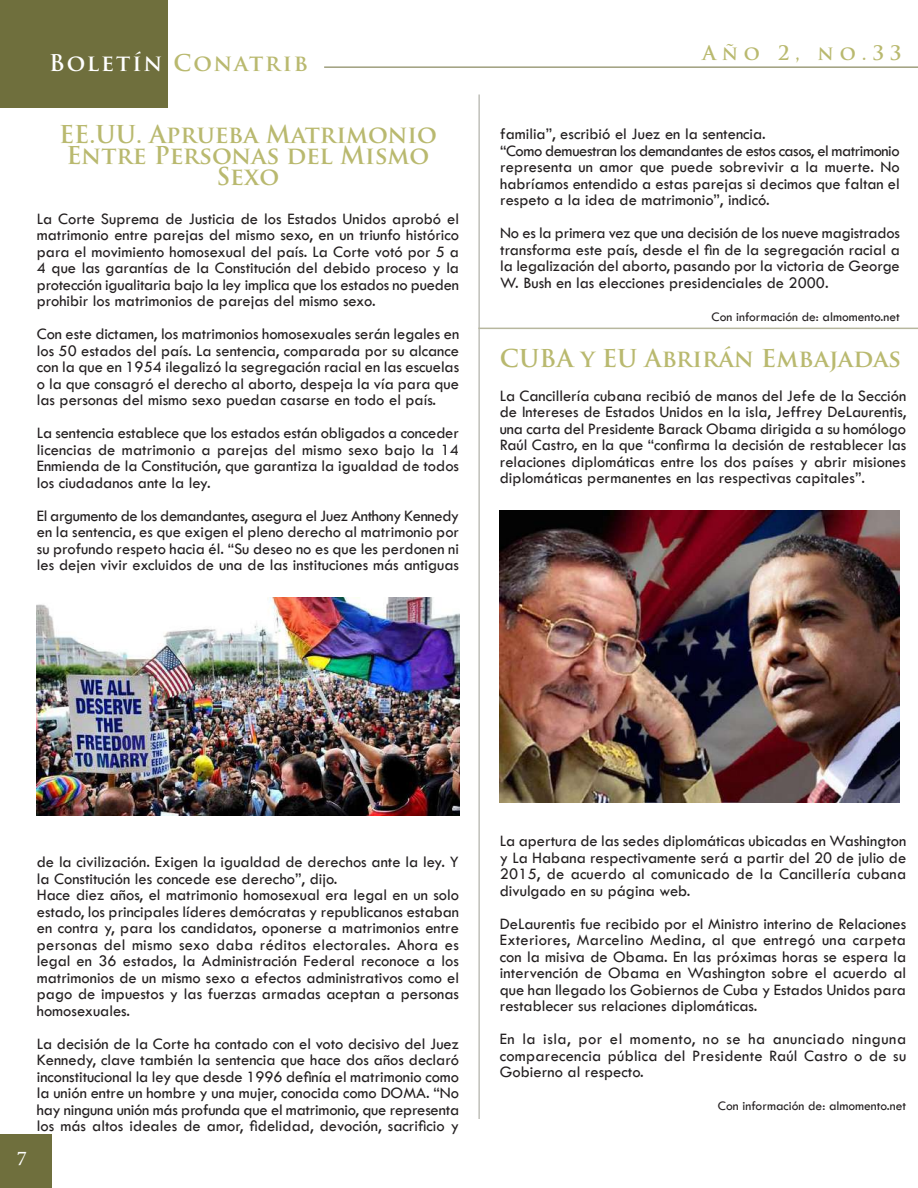
<style>
.page{position:relative;width:918px;height:1188px;background:#fff}
.page>*{position:absolute;margin:0;border:0;box-sizing:border-box;transform-origin:0 0}
.t1{font:700 24px/21px "Trajan Pro";color:#b9b96f;text-align:center}
.t2{font:700 22.5px "Trajan Pro";letter-spacing:.09em;color:#b9b96f}
.t3{font:21px "Minion Pro";color:#fff}
.t4{font:700 19.5px "Trajan Pro";letter-spacing:.295em;color:#b9b96f}
.t5{font:500 16.5px/16.5px "Tw Cen";color:#231f20;text-align:justify}
.t6{font:500 13.5px "Tw Cen";color:#231f20}
.s1{color:#fff}
</style>
<div class="page">
<div style="left:0;top:1135px;width:52px;height:53px;background:#6f6f3d"></div>
<div style="left:0;top:0;width:168px;height:108px;background:#6f6f3d"></div>
<hr style="left:324px;top:67px;width:594px;height:1px;background:#6f6f3d">
<hr style="left:478px;top:94px;width:2px;height:1025px;background:#c0c0ba">
<img style="left:37px;top:598px;width:422px;height:217px">
<img style="left:500px;top:511px;width:400px;height:291px">
<hr style="left:478px;top:328px;width:440px;height:1px;background:#b7b79e">
<h2 class="t2" style="left:49px;top:49px;width:261px"><span class="s1">Boletín</span> Conatrib</h2>
<h1 class="t1" style="left:59px;top:125px;width:379px">EE.UU. Aprueba Matrimonio<br>Entre Personas del Mismo<br>Sexo</h1>
<p class="t5" style="left:37px;top:210px;width:424px">La Corte Suprema de Justicia de los Estados Unidos aprobó el matrimonio entre parejas del mismo sexo, en un triunfo histórico para el movimiento homosexual del país. La Corte votó por 5 a 4 que las garantías de la Constitución del debido proceso y la protección igualitaria bajo la ley implica que los estados no pueden prohibir los matrimonios de parejas del mismo sexo.</p>
<p class="t5" style="left:37px;top:326px;width:424px">Con este dictamen, los matrimonios homosexuales serán legales en los 50 estados del país. La sentencia, comparada por su alcance con la que en 1954 ilegalizó la segregación racial en las escuelas o la que consagró el derecho al aborto, despeja la vía para que las personas del mismo sexo puedan casarse en todo el país.</p>
<p class="t5" style="left:37px;top:425px;width:424px">La sentencia establece que los estados están obligados a conceder licencias de matrimonio a parejas del mismo sexo bajo la 14<br>Enmienda de la Constitución, que garantiza la igualdad de todos los ciudadanos ante la ley.</p>
<p class="t5" style="left:37px;top:507px;width:424px">El argumento de los demandantes, asegura el Juez Anthony Kennedy en la sentencia, es que exigen el pleno derecho al matrimonio por su profundo respeto hacia él. “Su deseo no es que les perdonen ni les dejen vivir excluidos de una de las instituciones más antiguas</p>
<p class="t4" style="left:702px;top:40px;width:201px">Año 2, no.33</p>
<p class="t5" style="left:500px;top:126px;width:401px;text-align:left">familia”, escribió el Juez en la sentencia.<br>“Como demuestran los demandantes de estos casos, el matrimonio representa un amor que puede sobrevivir a la muerte. No habríamos entendido a estas parejas si decimos que faltan el respeto a la idea de matrimonio”, indicó.</p>
<p class="t5" style="left:500px;top:225px;width:401px">No es la primera vez que una decisión de los nueve magistrados transforma este país, desde el fin de la segregación racial a la legalización del aborto, pasando por la victoria de George W. Bush en las elecciones presidenciales de 2000.</p>
<p class="t6" style="left:712px;top:309px;width:190px">Con información de: almomento.net</p>
<h1 class="t1" style="left:500px;top:348px;width:403px">CUBA y EU Abrirán Embajadas</h1>
<p class="t5" style="left:500px;top:387px;width:408px">La Cancillería cubana recibió de manos del Jefe de la Sección de Intereses de Estados Unidos en la isla, Jeffrey DeLaurentis, una carta del Presidente Barack Obama dirigida a su homólogo Raúl Castro, en la que “confirma la decisión de restablecer las relaciones diplomáticas entre los dos países y abrir misiones diplomáticas permanentes en las respectivas capitales”.</p>
<p class="t3" style="left:17px;top:1144px;width:12px">7</p>
<p class="t5" style="left:37px;top:854px;width:424px;text-align:left">de la civilización. Exigen la igualdad de derechos ante la ley. Y la Constitución les concede ese derecho”, dijo.<br>Hace diez años, el matrimonio homosexual era legal en un solo estado, los principales líderes demócratas y republicanos estaban en contra y, para los candidatos, oponerse a matrimonios entre personas del mismo sexo daba réditos electorales. Ahora es legal en 36 estados, la Administración Federal reconoce a los matrimonios de un mismo sexo a efectos administrativos como el pago de impuestos y las fuerzas armadas aceptan a personas homosexuales.</p>
<p class="t5" style="left:37px;top:1035px;width:424px">La decisión de la Corte ha contado con el voto decisivo del Juez Kennedy, clave también la sentencia que hace dos años declaró inconstitucional la ley que desde 1996 definía el matrimonio como la unión entre un hombre y una mujer, conocida como DOMA. “No hay ninguna unión más profunda que el matrimonio, que representa los más altos ideales de amor, fidelidad, devoción, sacrificio y</p>
<p class="t5" style="left:500px;top:833px;width:408px">La apertura de las sedes diplomáticas ubicadas en Washington y La Habana respectivamente será a partir del 20 de julio de 2015, de acuerdo al comunicado de la Cancillería cubana divulgado en su página web.</p>
<p class="t5" style="left:500px;top:915px;width:408px">DeLaurentis fue recibido por el Ministro interino de Relaciones Exteriores, Marcelino Medina, al que entregó una carpeta con la misiva de Obama. En las próximas horas se espera la intervención de Obama en Washington sobre el acuerdo al que han llegado los Gobiernos de Cuba y Estados Unidos para restablecer sus relaciones diplomáticas.</p>
<p class="t5" style="left:500px;top:1031px;width:408px">En la isla, por el momento, no se ha anunciado ninguna comparecencia pública del Presidente Raúl Castro o de su Gobierno al respecto.</p>
<p class="t6" style="left:718px;top:1098px;width:190px">Con información de: almomento.net</p>
</div>
